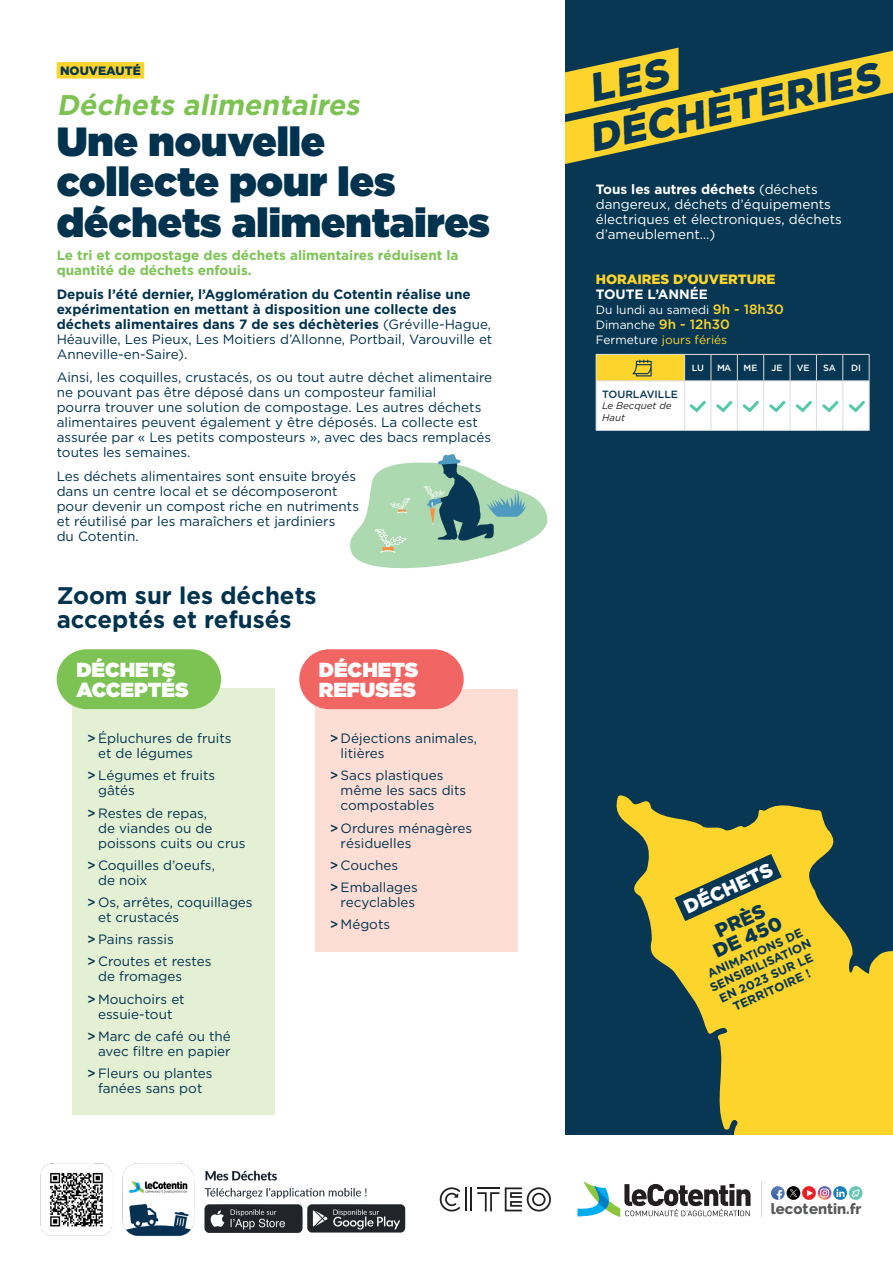
<style>
.page{position:relative;width:893px;height:1263px;background:#fff}
.page>*{position:absolute;margin:0;border:0;box-sizing:border-box;transform-origin:0 0}
.t1{font:900 40.65px/40.5px "Gotham";color:#01324e}
.t2{font:italic 900 38.55px/48.3px "Nexa Rust Sans Demo";color:#073752}
.t3{font:italic 700 28.5px "Gotham";color:#7cc352}
.t4{font:700 24px/24px "Gotham";color:#01324e}
.t5{font:900 20.25px/20.2px "Gotham";color:#fff}
.t6{font:900 19.5px/18px "Gotham";color:#073752;text-align:center}
.t7{font:900 19.5px "Gotham";color:#fff}
.t8{font:800 14.85px "Raleway";color:#57585a}
.t9{font:13.5px/15px "Gotham";color:#01324e}
.t10{font:700 13.5px/15px "Gotham";color:#01324e}
.t11{font:13.5px/15px "Gotham";color:#fff}
.t12{font:700 13.5px/15px "Gotham";color:#7dc354}
.t13{font:900 13.5px "Gotham";color:#fdd42b}
.t14{font:700 13.5px "Gotham";color:#fff}
.t15{font:700 12.15px/13.5px "Gotham";color:#073752;text-align:center}
.t16{font:900 12.15px "Gotham";color:#073752}
.t17{font:12px "Gotham";color:#fff}
.t18{font:12px "Gotham";color:#fdd42b}
.t19{font:500 10.5px "Gotham";color:#073752}
.t20{font:italic 9.75px/11.7px "Gotham";color:#231f20}
.t21{font:500 9px "Gotham";color:#fff}
.s1{font-weight:400}
.s2{font-weight:500}
.s3{font-weight:700}
.s4{font-weight:500;font-size:13.5px;color:#fdd42b}
.s5{color:#fff}
</style>
<div class="page">
<div style="left:565px;top:0;width:328px;height:1135px;background:#073752"></div>
<svg style="left:565px;top:48px;width:328px;height:116px"></svg>
<div style="left:57px;top:62px;width:87px;height:17px;background:#fdd42b"></div>
<svg style="left:616px;top:795px;width:277px;height:340px;fill:#fdd42b"></svg>
<svg style="left:646px;top:832px;width:164px;height:111px"></svg>
<div style="left:72px;top:689px;width:203px;height:426px;background:#e4f0d4"></div>
<div style="left:315px;top:689px;width:203px;height:262px;background:#fdddd4"></div>
<div style="left:57px;top:649px;width:164px;height:60px;background:#7dc354;border-radius:30px"></div>
<div style="left:299px;top:649px;width:165px;height:60px;background:#f16563;border-radius:30px"></div>
<svg style="left:350px;top:454px;width:198px;height:115px"></svg>
<svg style="left:596px;top:354px;width:274px;height:77px"></svg>
<hr style="left:470px;top:1187px;width:2px;height:24px;background:#231f20">
<hr style="left:465px;top:1187px;width:2px;height:24px;background:#231f20">
<hr style="left:477px;top:1187px;width:22px;height:2px;background:#231f20">
<svg style="left:477px;top:1192px;width:22px;height:19px"></svg>
<svg style="left:505px;top:1187px;width:46px;height:24px"></svg>
<svg style="left:440px;top:1187px;width:20px;height:24px"></svg>
<img style="left:40px;top:1163px;width:366px;height:73px">
<svg style="left:577px;top:1181px;width:173px;height:36px"></svg>
<hr style="left:761px;top:1182px;width:1px;height:35px;background:#d1d2d4">
<svg style="left:771px;top:1186px;width:92px;height:14px"></svg>
<p class="t16" style="left:60px;top:63px;width:82px">NOUVEAUTÉ</p>
<p class="t3" style="left:57px;top:89px;width:310px">Déchets alimentaires</p>
<p class="t1" style="left:57px;top:120px;width:435px">Une nouvelle collecte pour les déchets alimentaires</p>
<p class="t12" style="left:57px;top:248px;width:403px">Le tri et compostage des déchets alimentaires réduisent la quantité de déchets enfouis.</p>
<p class="t10" style="left:57px;top:286px;width:437px">Depuis l’été dernier, l’Agglomération du Cotentin réalise une expérimentation en mettant à disposition une collecte des déchets alimentaires dans 7 de ses déchèteries <span class="s1">(Gréville-Hague, Héauville, Les Pieux, Les Moitiers d’Allonne, Portbail, Varouville et Anneville-en-Saire).</span></p>
<p class="t9" style="left:57px;top:370px;width:437px">Ainsi, les coquilles, crustacés, os ou tout autre déchet alimentaire ne pouvant pas être déposé dans un composteur familial<br>pourra trouver une solution de compostage. Les autres déchets alimentaires peuvent également y être déposés. La collecte est assurée par « Les petits composteurs », avec des bacs remplacés toutes les semaines.</p>
<p class="t9" style="left:57px;top:468px;width:304px">Les déchets alimentaires sont ensuite broyés dans un centre local et se décomposeront pour devenir un compost riche en nutriments et réutilisé par les maraîchers et jardiniers<br>du Cotentin.</p>
<p class="t4" style="left:57px;top:582px;width:261px">Zoom sur les déchets acceptés et refusés</p>
<p class="t5" style="left:76px;top:659px;width:114px">DÉCHETS<br>ACCEPTÉS</p>
<p class="t5" style="left:319px;top:659px;width:101px">DÉCHETS<br>REFUSÉS</p>
<p class="t9" style="left:98px;top:731px;width:135px;text-indent:-11px"><span class="s2">&gt;</span> Épluchures de fruits et de légumes</p>
<p class="t9" style="left:98px;top:768px;width:119px;text-indent:-11px"><span class="s2">&gt;</span> Légumes et fruits gâtés</p>
<p class="t9" style="left:98px;top:805px;width:149px;text-indent:-11px"><span class="s2">&gt;</span> Restes de repas,<br>de viandes ou de poissons cuits ou crus</p>
<p class="t9" style="left:98px;top:857px;width:118px;text-indent:-11px"><span class="s2">&gt;</span> Coquilles d’oeufs, de noix</p>
<p class="t9" style="left:98px;top:894px;width:156px;text-indent:-11px"><span class="s2">&gt;</span> Os, arrêtes, coquillages et crustacés</p>
<p class="t9" style="left:87px;top:932px;width:88px"><span class="s2">&gt;</span> Pains rassis</p>
<p class="t9" style="left:98px;top:954px;width:115px;text-indent:-11px"><span class="s2">&gt;</span> Croutes et restes de fromages</p>
<p class="t9" style="left:87px;top:991px;width:99px;text-align:center"><span class="s2">&gt;</span> Mouchoirs et essuie-tout</p>
<p class="t9" style="left:87px;top:1028px;width:145px;text-align:right"><span class="s2">&gt;</span> Marc de café ou thé avec filtre en papier</p>
<p class="t9" style="left:87px;top:1065px;width:127px;text-align:center"><span class="s2">&gt;</span> Fleurs ou plantes fanées sans pot</p>
<p class="t9" style="left:341px;top:731px;width:138px;text-indent:-11px"><span class="s2">&gt;</span> Déjections animales, litières</p>
<p class="t9" style="left:341px;top:768px;width:127px;text-indent:-11px"><span class="s2">&gt;</span> Sacs plastiques même les sacs dits compostables</p>
<p class="t9" style="left:341px;top:820px;width:133px;text-indent:-11px"><span class="s2">&gt;</span> Ordures ménagères résiduelles</p>
<p class="t9" style="left:330px;top:857px;width:70px"><span class="s2">&gt;</span> Couches</p>
<p class="t9" style="left:330px;top:879px;width:90px;text-align:right"><span class="s2">&gt;</span> Emballages recyclables</p>
<p class="t9" style="left:330px;top:917px;width:62px"><span class="s2">&gt;</span> Mégots</p>
<p class="t2" style="left:575px;top:67px;width:298px;rotate:-12deg">LES<br>DÉCHÈTERIES</p>
<p class="t11" style="left:596px;top:182px;width:248px"><span class="s3">Tous les autres déchets</span> (déchets dangereux, déchets d’équipements électriques et électroniques, déchets d’ameublement…)</p>
<p class="t13" style="left:596px;top:271px;width:181px">HORAIRES D’OUVERTURE</p>
<p class="t14" style="left:596px;top:286px;width:114px">TOUTE L’ANNÉE</p>
<p class="t17" style="left:596px;top:303px;width:190px">Du lundi au samedi <span class="s4">9h - 18h30</span></p>
<p class="t17" style="left:596px;top:318px;width:136px">Dimanche <span class="s4">9h - 12h30</span></p>
<p class="t18" style="left:596px;top:333px;width:133px"><span class="s5">Fermeture</span> jours fériés</p>
<p class="t19" style="left:602px;top:388px;width:77px">TOURLAVILLE</p>
<p class="t20" style="left:602px;top:400px;width:71px">Le Becquet de<br>Haut</p>
<p class="t21" style="left:692px;top:363px;width:14px">LU</p>
<p class="t21" style="left:717px;top:363px;width:16px">MA</p>
<p class="t21" style="left:744px;top:363px;width:15px">ME</p>
<p class="t21" style="left:771px;top:363px;width:13px">JE</p>
<p class="t21" style="left:797px;top:363px;width:14px">VE</p>
<p class="t21" style="left:823px;top:363px;width:14px">SA</p>
<p class="t21" style="left:851px;top:363px;width:11px">DI</p>
<p class="t7" style="left:680px;top:897px;width:97px;rotate:-24deg">DÉCHETS</p>
<p class="t6" style="left:703px;top:927px;width:75px;rotate:-24deg">PRÈS<br>DE 450</p>
<p class="t15" style="left:702px;top:969px;width:111px;rotate:-24deg">ANIMATIONS DE<br>SENSIBILISATION<br>EN 2023 SUR LE<br>TERRITOIRE !</p>
<p class="t8" style="left:771px;top:1200px;width:92px">lecotentin.fr</p>
</div>
